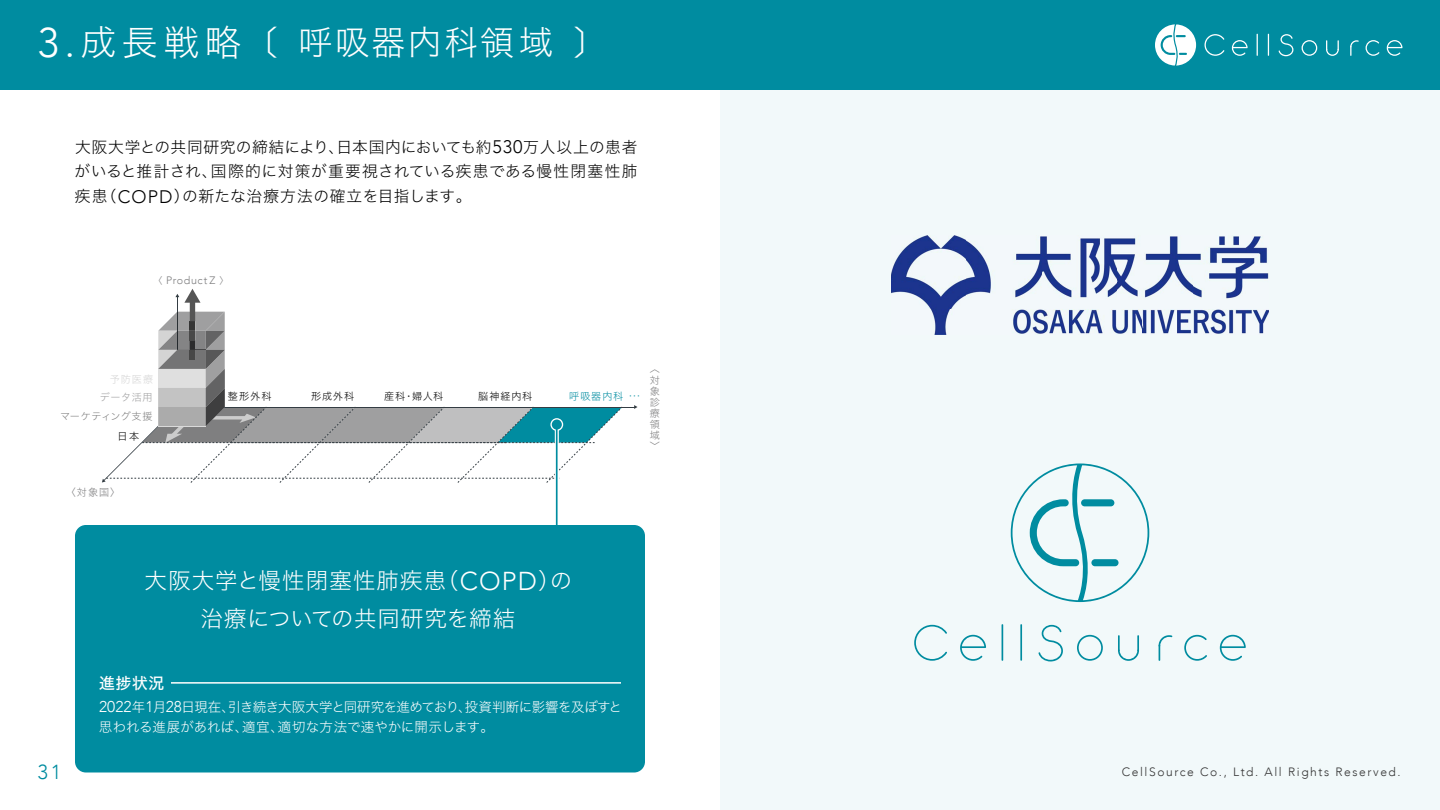
<style>
.page{position:relative;width:1440px;height:810px;background:#fff}
.page>*{position:absolute;margin:0;border:0;box-sizing:border-box;transform-origin:0 0}
.t1{font:33.75px "Hiragino Sans W2";letter-spacing:.075em;color:#fff}
.t2{font:22.5px/38.2px "Hiragino Sans W2";letter-spacing:.05em;color:#fff;text-align:center}
.t3{font:300 20.33px "Avenir";color:#008ca0}
.t4{font:15.75px/24.8px "Hiragino Sans W2";letter-spacing:.035em;color:#000;text-align:justify}
.t5{font:15.75px "Hiragino Sans W5";color:#fff}
.t6{font:13.5px/20.2px "Hiragino Sans W2";letter-spacing:-.01em;color:#fff}
.t7{font:300 12.08px "Avenir";letter-spacing:.13em;color:#333}
.t8{font:300 10.8px "Avenir";letter-spacing:.05em;color:#7f7f80}
.t9{font:10.12px "Hiragino Sans W2";letter-spacing:.09em;color:#000}
.t10{font:10.12px/11.1px "Hiragino Sans W2";color:#7f7f80;text-align:justify}
.t11{font:10.12px "Hiragino Sans W2";letter-spacing:.035em;color:#808080}
.t12{font:10.12px "Hiragino Sans W2";letter-spacing:.09em;color:#008ca0}
.t13{font:10.12px "Hiragino Sans W2";letter-spacing:.06em;color:#9f9fa0}
.t14{font:10.12px "Hiragino Sans W2";color:#d4d4d4}
.s1{font-family:"Avenir";font-weight:300;font-size:41.4px}
.s2{font-size:36px}
.s3{font-family:"Avenir";font-weight:300;font-size:18.08px}
.s4{font-family:"Hiragino Sans W2";font-weight:400;font-size:9.38px}
.s5{font-size:8.18px}
.s6{font-family:"Avenir";font-weight:300;font-size:25.88px}
.s7{font-family:"Avenir";font-weight:300;font-size:15.52px}
</style>
<div class="page">
<div style="left:720px;top:0;width:720px;height:810px;background:#f2f9fa"></div>
<div style="left:0;top:0;width:1440px;height:90px;background:#008ca0"></div>
<hr style="left:178px;top:407px;width:457px;height:1px;background:#343d43">
<hr style="left:177px;top:297px;width:1px;height:110px;background:#343d43">
<div style="left:190px;top:300px;width:5px;height:21px;background:#555"></div>
<svg style="left:175px;top:289px;width:26px;height:14px"></svg>
<svg style="left:914px;top:625px;width:33px;height:36px"></svg>
<hr style="left:1002px;top:624px;width:1px;height:37px;background:#008ca0">
<hr style="left:1020px;top:624px;width:2px;height:37px;background:#008ca0">
<svg style="left:1077px;top:635px;width:26px;height:26px"></svg>
<svg style="left:1038px;top:625px;width:25px;height:37px"></svg>
<svg style="left:1184px;top:635px;width:23px;height:26px"></svg>
<svg style="left:960px;top:635px;width:26px;height:26px"></svg>
<svg style="left:1220px;top:635px;width:26px;height:26px"></svg>
<svg style="left:1118px;top:635px;width:21px;height:26px"></svg>
<svg style="left:1159px;top:635px;width:13px;height:26px"></svg>
<svg style="left:1011px;top:464px;width:138px;height:138px"></svg>
<div style="left:1081px;top:499px;width:33px;height:7px;background:#008ca0;border-radius:4px"></div>
<div style="left:1091px;top:559px;width:28px;height:7px;background:#008ca0;border-radius:4px"></div>
<svg style="left:1205px;top:34px;width:19px;height:22px"></svg>
<svg style="left:1257px;top:34px;width:1px;height:22px"></svg>
<svg style="left:1268px;top:34px;width:1px;height:22px"></svg>
<svg style="left:1302px;top:40px;width:15px;height:16px"></svg>
<svg style="left:1279px;top:34px;width:14px;height:22px"></svg>
<svg style="left:1366px;top:40px;width:13px;height:16px"></svg>
<svg style="left:1232px;top:40px;width:16px;height:16px"></svg>
<svg style="left:1387px;top:40px;width:16px;height:16px"></svg>
<svg style="left:1326px;top:40px;width:13px;height:16px"></svg>
<svg style="left:1350px;top:40px;width:9px;height:16px"></svg>
<svg style="left:1155px;top:24px;width:41px;height:42px"></svg>
<svg style="left:555px;top:483px;width:1px;height:42px"></svg>
<svg style="left:102px;top:312px;width:520px;height:171px"></svg>
<hr style="left:556px;top:427px;width:2px;height:206px;background:#008ca0">
<img style="left:891px;top:236px;width:378px;height:98px">
<div style="left:75px;top:525px;width:570px;height:247px;background:#008ca0;border-radius:11px"></div>
<hr style="left:171px;top:682px;width:450px;height:2px;background:#fff">
<h1 class="t1" style="left:38px;top:13px;width:571px"><span class="s1">3.</span><span class="s2">成長戦略</span>〔呼吸器内科領域〕</h1>
<p class="t4" style="left:75px;top:133px;width:564px">大阪大学との共同研究の締結により、日本国内においても約<span class="s3">530</span>万人以上の患者がいると推計され、国際的に対策が重要視されている疾患である慢性閉塞性肺疾患（<span class="s3">COPD</span>）の新たな治療方法の確立を目指します。</p>
<p class="t8" style="left:153px;top:274px;width:77px"><span class="s4">〈</span> Product Z <span class="s4">〉</span></p>
<p class="t14" style="left:110px;top:370px;width:45px">予防医療</p>
<p class="t13" style="left:100px;top:388px;width:54px">データ活用</p>
<p class="t11" style="left:60px;top:407px;width:94px">マーケティング支援</p>
<p class="t9" style="left:117px;top:428px;width:23px">日本</p>
<p class="t10" style="left:66px;top:485px;width:56px">〈対象国〉</p>
<p class="t9" style="left:228px;top:387px;width:45px">整形外科</p>
<p class="t9" style="left:311px;top:387px;width:45px">形成外科</p>
<p class="t9" style="left:384px;top:387px;width:61px">産科・婦人科</p>
<p class="t9" style="left:478px;top:387px;width:56px">脳神経内科</p>
<p class="t12" style="left:569px;top:387px;width:75px">呼吸器内科<span class="s5">・・・</span></p>
<p class="t10" style="left:650px;top:362px;width:11px">〈対象診療領域〉</p>
<p class="t3" style="left:37px;top:760px;width:25px">31</p>
<h2 class="t2" style="left:144px;top:560px;width:429px">大阪大学と慢性閉塞性肺疾患（<span class="s6">COPD</span>）の治療についての共同研究を締結</h2>
<p class="t5" style="left:99px;top:669px;width:67px">進捗状況</p>
<p class="t6" style="left:99px;top:695px;width:525px"><span class="s7">2022</span>年<span class="s7">1</span>月<span class="s7">28</span>日現在、引き続き大阪大学と同研究を進めており、投資判断に影響を及ぼすと思われる進展があれば、適宜、適切な方法で速やかに開示します。</p>
<p class="t7" style="left:1122px;top:765px;width:280px">CellSource Co., Ltd. All Rights Reserved.</p>
</div>
